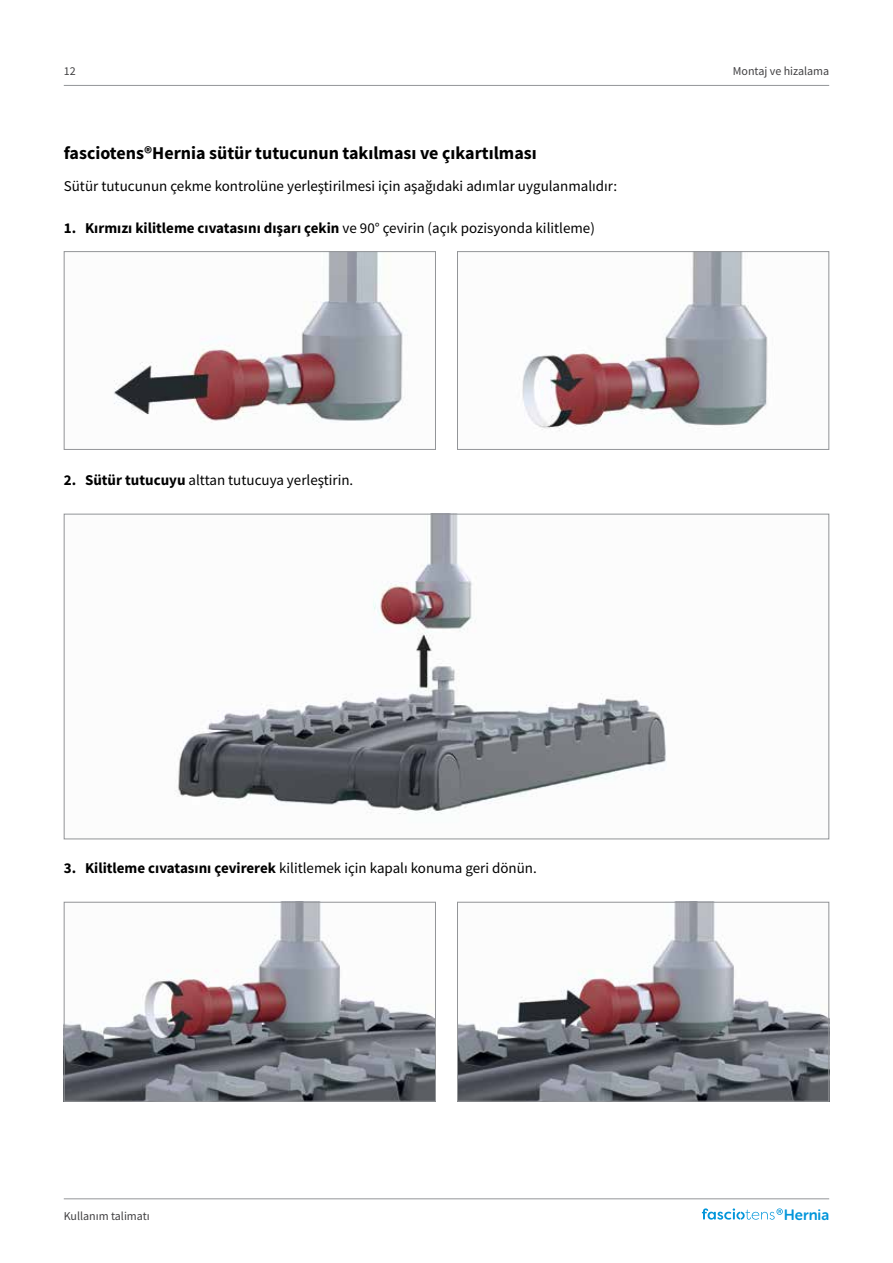
<style>
.page{position:relative;width:893px;height:1263px;background:#fff}
.page>*{position:absolute;margin:0;border:0;box-sizing:border-box;transform-origin:0 0}
.t1{font:700 18px "Source Sans Pro";color:#000}
.t2{font:15px "Source Sans Pro";color:#000}
.t3{font:700 15px "Source Sans Pro";color:#000}
.t4{font:15px "Museo Sans Rounded 700";color:#0095da}
.t5{font:12px "Source Sans Pro";color:#414042}
.s1{font-weight:400}
.s2{font-weight:700}
</style>
<div class="page">
<hr style="left:64px;top:85px;width:765px;height:1px;background:#939598">
<hr style="left:64px;top:1198px;width:765px;height:1px;background:#939598">
<svg style="left:702px;top:1208px;width:81px;height:12px"></svg>
<img style="left:114px;top:253px;width:293px;height:170px">
<div style="left:64px;top:251px;width:372px;height:199px;border:1px solid #939598"></div>
<img style="left:174px;top:516px;width:493px;height:298px">
<img style="left:66px;top:904px;width:368px;height:195px">
<div style="left:64px;top:902px;width:372px;height:199px;border:1px solid #939598"></div>
<img style="left:459px;top:904px;width:368px;height:195px">
<div style="left:457px;top:902px;width:372px;height:199px;border:1px solid #939598"></div>
<img style="left:522px;top:253px;width:246px;height:178px">
<div style="left:457px;top:251px;width:372px;height:199px;border:1px solid #939598"></div>
<p class="t5" style="left:64px;top:63px;width:13px">12</p>
<p class="t1" style="left:64px;top:141px;width:474px">fasciotens®Hernia sütür tutucunun takılması ve çıkartılması</p>
<p class="t2" style="left:64px;top:176px;width:555px">Sütür tutucunun çekme kontrolüne yerleştirilmesi için aşağıdaki adımlar uygulanmalıdır:</p>
<p class="t3" style="left:64px;top:217px;width:533px">1. Kırmızı kilitleme cıvatasını dışarı çekin <span class="s1">ve 90° çevirin (açık pozisyonda kilitleme)</span></p>
<p class="t2" style="left:64px;top:470px;width:291px"><span class="s2">2. Sütür tutucuyu</span> alttan tutucuya yerleştirin.</p>
<p class="t5" style="left:733px;top:63px;width:98px">Montaj ve hizalama</p>
<p class="t2" style="left:64px;top:858px;width:475px"><span class="s2">3. Kilitleme cıvatasını çevirerek</span> kilitlemek için kapalı konuma geri dönün.</p>
<p class="t5" style="left:64px;top:1208px;width:88px">Kullanım talimatı</p>
<p class="t4" style="left:784px;top:1206px;width:47px">Hernia</p>
</div>
